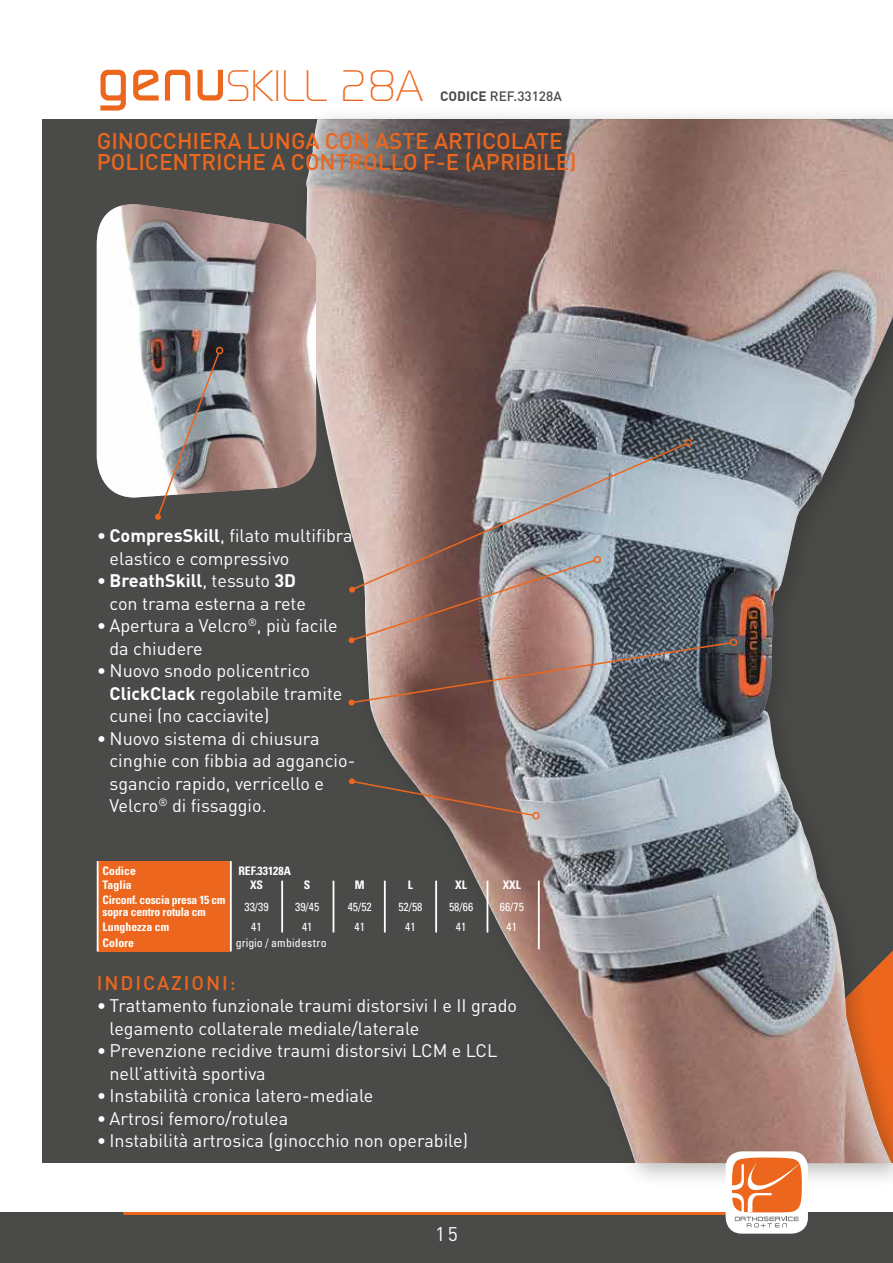
<style>
.page{position:relative;width:893px;height:1263px;background:#fff}
.page>*{position:absolute;margin:0;border:0;box-sizing:border-box;transform-origin:0 0}
.t1{font:42.75px "Digital Serial";color:#ec671d}
.t2{font:500 22.5px/21px "DIN";color:#ec671d}
.t3{font:500 19.5px "DIN";letter-spacing:.1em;color:#ec671d}
.t4{font:19.5px "DIN";color:#fff}
.t5{font:18px/22.5px "DIN";color:#fff}
.t6{font:500 13.5px "DIN";color:#4a4a49}
.t7{font:condensed 11.7px "Univers";color:#fff}
.t8{font:700 condensed 11.7px "Univers";color:#fff}
.t9{font:700 condensed 11.7px/12.6px "Univers";letter-spacing:-.02em;color:#fff}
.s1{font-weight:700;font-size:56.85px}
.s2{font-weight:700}
</style>
<div class="page">
<div style="left:0;top:1212px;width:893px;height:51px;background:#4a4a49"></div>
<hr style="left:123px;top:1212px;width:647px;height:3px;background:#ec671d">
<div style="left:43px;top:119px;width:850px;height:1044px;background:#4a4a49"></div>
<div style="left:293px;top:106px;width:600px;height:1082px;background:#1d1d1b;opacity:.3"></div>
<img style="left:306px;top:119px;width:587px;height:1044px">
<div style="left:726px;top:1151px;width:82px;height:82px;background:#fff;border-radius:16px"></div>
<svg style="left:732px;top:1157px;width:70px;height:70px"></svg>
<img style="left:97px;top:204px;width:220px;height:293px">
<hr style="left:333px;top:881px;width:1px;height:51px;background:#fff">
<hr style="left:384px;top:881px;width:2px;height:51px;background:#fff">
<hr style="left:435px;top:881px;width:2px;height:51px;background:#fff">
<hr style="left:487px;top:881px;width:1px;height:51px;background:#fff">
<hr style="left:538px;top:881px;width:2px;height:68px;background:#fff">
<hr style="left:281px;top:881px;width:2px;height:51px;background:#fff">
<div style="left:98px;top:861px;width:132px;height:90px;background:#ec671d"></div>
<hr style="left:230px;top:861px;width:2px;height:90px;background:#fff">
<hr style="left:97px;top:861px;width:2px;height:90px;background:#fff">
<img style="left:155px;top:351px;width:65px;height:169px">
<div style="left:216px;top:347px;width:7px;height:7px;border:2px solid #ec671d;border-radius:50%"></div>
<svg style="left:350px;top:442px;width:337px;height:117px;background:#9e989a"></svg>
<div style="left:684px;top:439px;width:8px;height:8px;border:2px solid #ec671d;border-radius:50%"></div>
<div style="left:594px;top:556px;width:7px;height:7px;border:2px solid #ec671d;border-radius:50%"></div>
<svg style="left:348px;top:559px;width:384px;height:147px;background:#837271"></svg>
<div style="left:730px;top:639px;width:7px;height:7px;border:2px solid #ec671d;border-radius:50%"></div>
<svg style="left:349px;top:778px;width:186px;height:39px"></svg>
<div style="left:532px;top:812px;width:8px;height:7px;border:2px solid #ec671d;border-radius:50%"></div>
<h1 class="t1" style="left:97px;top:60px;width:328px"><span class="s1">genu</span>SKILL 28A</h1>
<p class="t6" style="left:440px;top:87px;width:123px"><span class="s2">CODICE</span> REF.33128A</p>
<p class="t2" style="left:97px;top:130px;width:481px">GINOCCHIERA LUNGA CON ASTE ARTICOLATE<br>POLICENTRICHE A CONTROLLO F-E (APRIBILE)</p>
<p class="t5" style="left:109px;top:524px;width:245px;text-indent:-13px">• <span class="s2">CompresSkill</span>, filato multifibra elastico e compressivo</p>
<p class="t5" style="left:109px;top:569px;width:198px;text-indent:-13px">• <span class="s2">BreathSkill</span>, tessuto <span class="s2">3D </span>con trama esterna a rete</p>
<p class="t5" style="left:109px;top:614px;width:230px;text-indent:-13px">• Apertura a Velcro<sup>®</sup>, più facile da chiudere</p>
<p class="t5" style="left:109px;top:659px;width:234px;text-indent:-13px">• Nuovo snodo policentrico<br><span class="s2">ClickClack</span> regolabile tramite cunei (no cacciavite)</p>
<p class="t5" style="left:109px;top:727px;width:247px;text-indent:-13px">• Nuovo sistema di chiusura cinghie con fibbia ad aggancio&shy;sgancio rapido, verricello e<br>Velcro<sup>®</sup> di fissaggio.</p>
<p class="t8" style="left:103px;top:863px;width:35px">Codice</p>
<p class="t8" style="left:238px;top:863px;width:54px">REF.33128A</p>
<p class="t8" style="left:103px;top:878px;width:31px">Taglia</p>
<p class="t8" style="left:250px;top:878px;width:15px">XS</p>
<p class="t8" style="left:304px;top:878px;width:8px">S</p>
<p class="t8" style="left:355px;top:878px;width:11px">M</p>
<p class="t8" style="left:408px;top:878px;width:7px">L</p>
<p class="t8" style="left:455px;top:878px;width:13px">XL</p>
<p class="t8" style="left:503px;top:878px;width:20px">XXL</p>
<p class="t9" style="left:103px;top:893px;width:124px">Circonf. coscia presa 15 cm sopra centro rotula cm</p>
<p class="t7" style="left:244px;top:899px;width:26px">33/39</p>
<p class="t7" style="left:295px;top:899px;width:26px">39/45</p>
<p class="t7" style="left:348px;top:899px;width:26px">45/52</p>
<p class="t7" style="left:398px;top:899px;width:26px">52/58</p>
<p class="t7" style="left:449px;top:899px;width:26px">58/66</p>
<p class="t7" style="left:500px;top:899px;width:26px">66/75</p>
<p class="t8" style="left:103px;top:919px;width:68px">Lunghezza cm</p>
<p class="t7" style="left:251px;top:919px;width:12px">41</p>
<p class="t7" style="left:302px;top:919px;width:12px">41</p>
<p class="t7" style="left:355px;top:919px;width:12px">41</p>
<p class="t7" style="left:405px;top:919px;width:12px">41</p>
<p class="t7" style="left:456px;top:919px;width:12px">41</p>
<p class="t7" style="left:507px;top:919px;width:12px">41</p>
<p class="t8" style="left:103px;top:936px;width:33px">Colore</p>
<p class="t7" style="left:236px;top:936px;width:92px">grigio / ambidestro</p>
<p class="t3" style="left:97px;top:970px;width:141px">INDICAZIONI:</p>
<p class="t5" style="left:109px;top:994px;width:409px;text-indent:-13px">• Trattamento funzionale traumi distorsivi I e II grado legamento collaterale mediale/laterale</p>
<p class="t5" style="left:109px;top:1039px;width:389px;text-indent:-13px">• Prevenzione recidive traumi distorsivi LCM e LCL nell’attività sportiva</p>
<p class="t5" style="left:97px;top:1084px;width:278px">• Instabilità cronica latero-mediale</p>
<p class="t5" style="left:97px;top:1107px;width:193px">• Artrosi femoro/rotulea</p>
<p class="t5" style="left:97px;top:1129px;width:373px">• Instabilità artrosica (ginocchio non operabile)</p>
<p class="t4" style="left:435px;top:1222px;width:24px">15</p>
</div>
